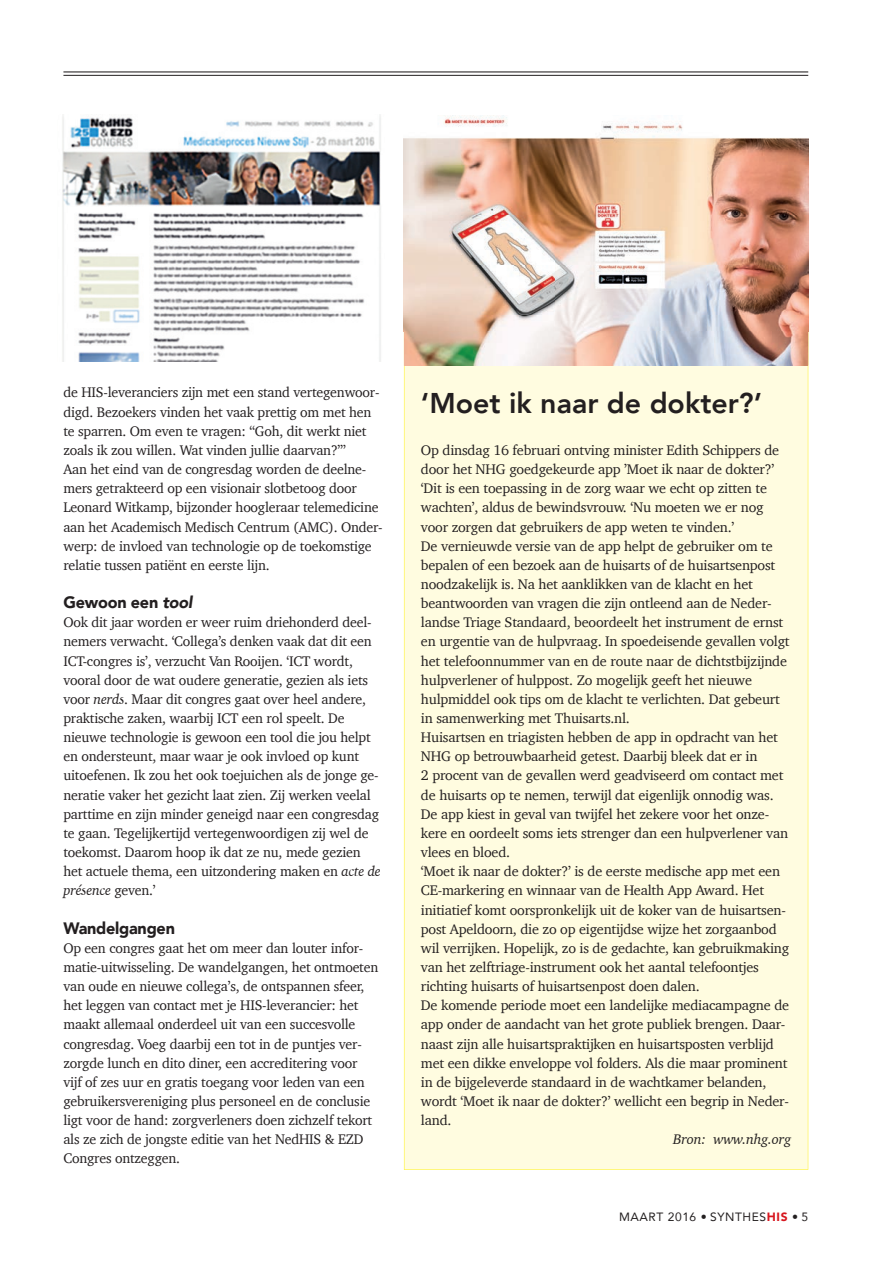
<style>
.page{position:relative;width:893px;height:1263px;background:#fff}
.page>*{position:absolute;margin:0;border:0;box-sizing:border-box;transform-origin:0 0}
.t1{font:800 28.5px "Avenir";color:#231f20}
.t2{font:900 16.5px "Avenir";letter-spacing:-.015em;color:#231f20}
.t3{font:14.25px/19.2px "Charter";letter-spacing:-.015em;color:#231f20}
.t4{font:italic 14.25px "Charter";letter-spacing:-.015em;color:#231f20}
.t5{font:12px "Avenir";letter-spacing:.05em;color:#231f20}
.s1{font-style:italic}
.s2{font-weight:900;color:#d7171f}
</style>
<div class="page">
<hr style="left:63px;top:71px;width:744px;height:1px;background:#231f20">
<hr style="left:63px;top:75px;width:744px;height:1px;background:#231f20">
<div style="left:404px;top:365px;width:403px;height:804px;background:#fffce0"></div>
<img style="left:62px;top:115px;width:319px;height:246px">
<img style="left:404px;top:116px;width:403px;height:215px">
<img style="left:404px;top:331px;width:403px;height:34px">
<p class="t3" style="left:63px;top:383px;width:320px">de HIS-leveranciers zijn met een stand vertegenwoor&shy;digd. Bezoekers vinden het vaak prettig om met hen te sparren. Om even te vragen: “Goh, dit werkt niet zoals ik zou willen. Wat vinden jullie daarvan?”’<br>Aan het eind van de congresdag worden de deelne&shy;mers getrakteerd op een visionair slotbetoog door Leonard Witkamp, bijzonder hoogleraar telemedicine aan het Academisch Medisch Centrum (AMC). Onder&shy;werp: de invloed van technologie op de toekomstige relatie tussen patiënt en eerste lijn.</p>
<p class="t2" style="left:63px;top:588px;width:130px">Gewoon een <span class="s1">tool</span></p>
<p class="t3" style="left:63px;top:612px;width:319px">Ook dit jaar worden er weer ruim driehonderd deel&shy;nemers verwacht. ‘Collega’s denken vaak dat dit een ICT-congres is’, verzucht Van Rooijen. ‘ICT wordt, vooral door de wat oudere generatie, gezien als iets voor <span class="s1">nerds</span>. Maar dit congres gaat over heel andere, praktische zaken, waarbij ICT een rol speelt. De nieuwe technologie is gewoon een tool die jou helpt en ondersteunt, maar waar je ook invloed op kunt uitoefenen. Ik zou het ook toejuichen als de jonge ge&shy;neratie vaker het gezicht laat zien. Zij werken veelal parttime en zijn minder geneigd naar een congresdag te gaan. Tegelijkertijd vertegenwoordigen zij wel de toekomst. Daarom hoop ik dat ze nu, mede gezien het actuele thema, een uitzondering maken en <span class="s1">acte de présence</span> geven.’</p>
<p class="t2" style="left:63px;top:913px;width:113px">Wandelgangen</p>
<p class="t3" style="left:63px;top:937px;width:316px">Op een congres gaat het om meer dan louter infor&shy;matie-uitwisseling. De wandelgangen, het ontmoeten van oude en nieuwe collega’s, de ontspannen sfeer, het leggen van contact met je HIS-leverancier: het maakt allemaal onderdeel uit van een succesvolle congresdag. Voeg daarbij een tot in de puntjes ver&shy;zorgde lunch en dito diner, een accreditering voor vijf of zes uur en gratis toegang voor leden van een gebruikersvereniging plus personeel en de conclusie ligt voor de hand: zorgverleners doen zichzelf tekort als ze zich de jongste editie van het NedHIS &amp; EZD Congres ontzeggen.</p>
<h1 class="t1" style="left:421px;top:381px;width:342px">‘Moet ik naar de dokter?’</h1>
<p class="t3" style="left:421px;top:440px;width:370px">Op dinsdag 16 februari ontving minister Edith Schippers de door het NHG goedgekeurde app ’Moet ik naar de dokter?’ ‘Dit is een toepassing in de zorg waar we echt op zitten te wachten’, aldus de bewindsvrouw. ‘Nu moeten we er nog voor zorgen dat gebruikers de app weten te vinden.’<br>De vernieuwde versie van de app helpt de gebruiker om te bepalen of een bezoek aan de huisarts of de huisartsenpost noodzakelijk is. Na het aanklikken van de klacht en het beantwoorden van vragen die zijn ontleend aan de Neder&shy;landse Triage Standaard, beoordeelt het instrument de ernst en urgentie van de hulpvraag. In spoedeisende gevallen volgt het telefoonnummer van en de route naar de dichtstbijzijnde hulpverlener of hulppost. Zo mogelijk geeft het nieuwe hulpmiddel ook tips om de klacht te verlichten. Dat gebeurt in samenwerking met Thuisarts.nl.<br>Huisartsen en triagisten hebben de app in opdracht van het NHG op betrouwbaarheid getest. Daarbij bleek dat er in<br>2 procent van de gevallen werd geadviseerd om contact met de huisarts op te nemen, terwijl dat eigenlijk onnodig was.<br>De app kiest in geval van twijfel het zekere voor het onze&shy;kere en oordeelt soms iets strenger dan een hulpverlener van vlees en bloed.<br>‘Moet ik naar de dokter?’ is de eerste medische app met een CE-markering en winnaar van de Health App Award. Het initiatief komt oorspronkelijk uit de koker van de huisartsen&shy;post Apeldoorn, die zo op eigentijdse wijze het zorgaanbod wil verrijken. Hopelijk, zo is de gedachte, kan gebruikmaking van het zelftriage-instrument ook het aantal telefoontjes richting huisarts of huisartsenpost doen dalen.<br>De komende periode moet een landelijke mediacampagne de app onder de aandacht van het grote publiek brengen. Daar&shy;naast zijn alle huisartspraktijken en huisartsposten verblijd met een dikke enveloppe vol folders. Als die maar prominent in de bijgeleverde standaard in de wachtkamer belanden, wordt ‘Moet ik naar de dokter?’ wellicht een begrip in Neder&shy;land.</p>
<p class="t4" style="left:673px;top:1127px;width:119px">Bron: www.nhg.org</p>
<p class="t5" style="left:618px;top:1206px;width:191px">MAART 2016 • SYNTHES<span class="s2">HIS</span> • 5</p>
</div>
